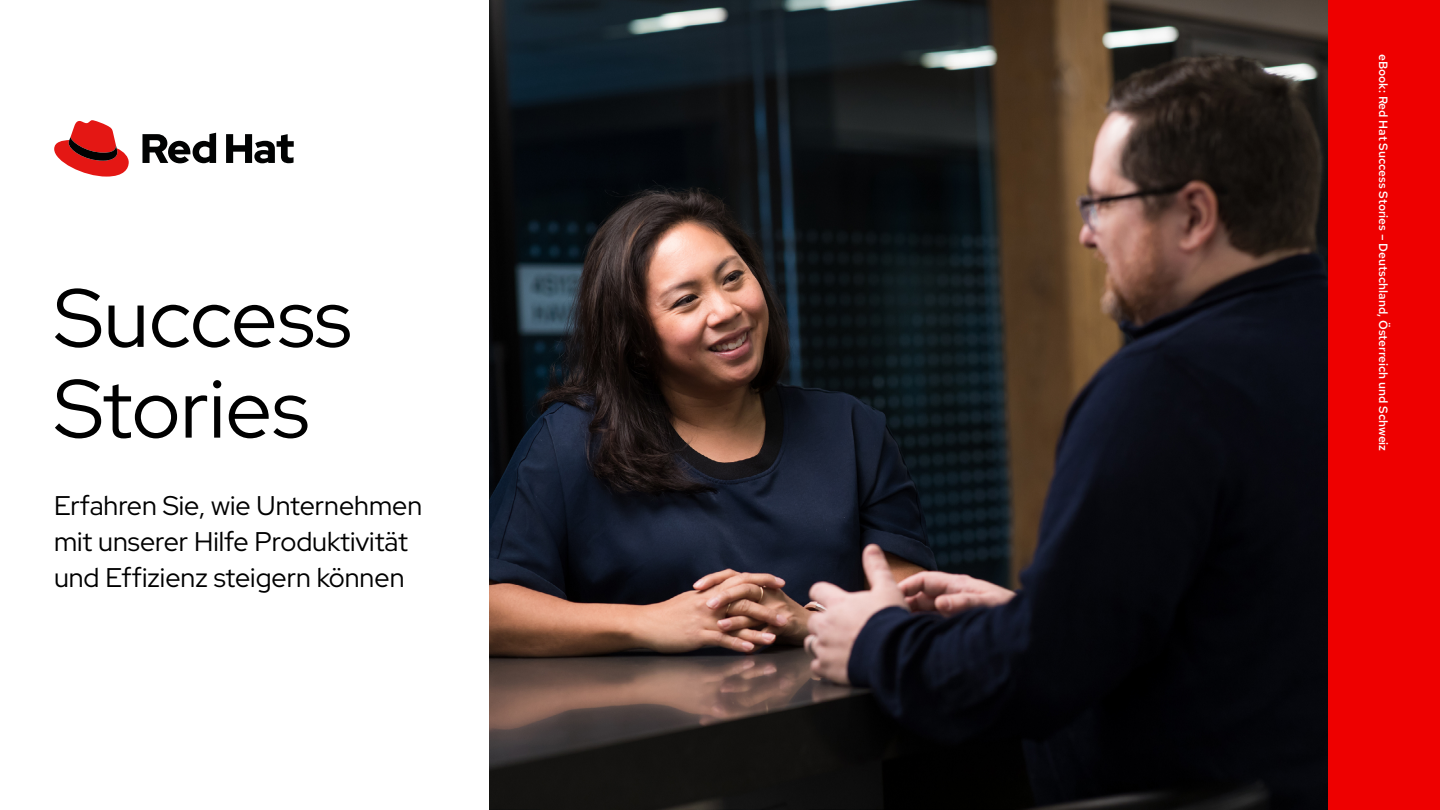
<style>
.page{position:relative;width:1440px;height:810px;background:#fff}
.page>*{position:absolute;margin:0;border:0;box-sizing:border-box;transform-origin:0 0}
.t1{font:82.5px/90.8px "Red Hat Display";color:#000}
.t2{font:27px/36px "Red Hat Display";color:#000}
.t3{font:500 12px "Red Hat Text";color:#fff}
</style>
<div class="page">
<div style="left:1328px;top:0;width:112px;height:810px;background:#e00"></div>
<img style="left:489px;top:0;width:839px;height:810px">
<svg style="left:54px;top:120px;width:75px;height:57px"></svg>
<svg style="left:142px;top:133px;width:152px;height:30px"></svg>
<p class="t1" style="left:54px;top:271px;width:299px">Success<br>Stories</p>
<p class="t2" style="left:54px;top:487px;width:370px">Erfahren Sie, wie Unternehmen mit unserer Hilfe Produktivität und Effizienz steigern können</p>
<p class="t3" style="left:1391px;top:54px;width:399px;rotate:90deg">eBook: Red Hat Success Stories – Deutschland, Österreich und Schweiz</p>
</div>
